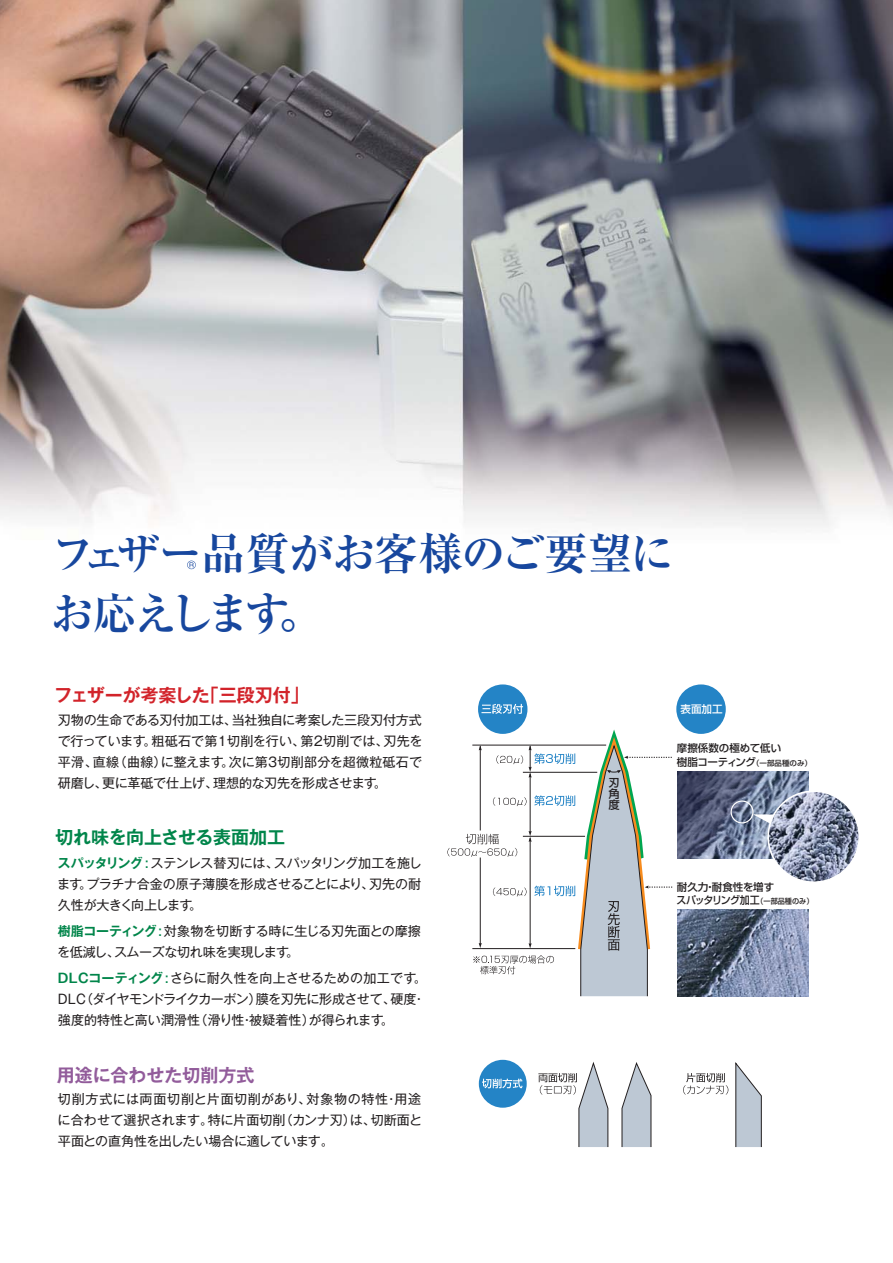
<style>
.page{position:relative;width:893px;height:1263px;background:#fff}
.page>*{position:absolute;margin:0;border:0;box-sizing:border-box;transform-origin:0 0}
.t1{font:44.1px/60.4px "Ryumin Pr 5 Bold 90 pv RKSJ H";letter-spacing:-.045em;color:#17479e}
.t2{font:18px "Gothic MB101 Pr 5 De Bold 90 pv RKSJ H";letter-spacing:-.005em;color:#d2232a}
.t3{font:18px "Gothic MB101 Pr 5 De Bold 90 pv RKSJ H";letter-spacing:-.015em;color:#00854a}
.t4{font:18px "Gothic MB101 Pr 5 De Bold 90 pv RKSJ H";color:#925c9b}
.t5{font:13.05px/21px "Gothic MB101 Pr 5 Regular 90 pv RKSJ H";letter-spacing:-.025em;color:#231f20;text-align:justify}
.t6{font:11.25px/11.2px "Shin Go Pr 5 Medium 90 pv RKSJ H";color:#231f20;text-align:justify}
.t7{font:10.5px/13.5px "Shin Go Pr 5 Medium 90 pv RKSJ H";letter-spacing:-.025em;color:#231f20}
.t8{font:10.5px "Shin Go Pr 5 Medium 90 pv RKSJ H";color:#fff}
.s1{font-family:"Gothic MB101 Pr 5 De Bold 90 pv RKSJ H";color:#00854a}
.s2{font-family:"Gothic MB101 Pr 5 Medium 90 pv RKSJ H";color:#00854a}
.s3{font-size:7.5px}
</style>
<div class="page">
<img style="left:0;top:0;width:893px;height:1108px">
<img style="left:677px;top:909px;width:131px;height:87px">
<img style="left:677px;top:771px;width:131px;height:88px">
<svg style="left:753px;top:814px;width:21px;height:14px"></svg>
<img style="left:768px;top:791px;width:91px;height:91px;border-radius:50%">
<div style="left:767px;top:790px;width:93px;height:93px;border:2px solid #fff;border-radius:50%"></div>
<div style="left:731px;top:800px;width:22px;height:23px;border:1px solid #fff;border-radius:50%"></div>
<svg style="left:187px;top:561px;width:9px;height:8px"></svg>
<svg style="left:683px;top:1073px;width:45px;height:21px"></svg>
<svg style="left:538px;top:1060px;width:71px;height:88px"></svg>
<svg style="left:621px;top:1061px;width:31px;height:86px"></svg>
<svg style="left:735px;top:1060px;width:27px;height:88px"></svg>
<div style="left:479px;top:1060px;width:48px;height:48px;background:#2484c6;border-radius:50%"></div>
<svg style="left:482px;top:1078px;width:40px;height:10px"></svg>
<div style="left:478px;top:684px;width:49px;height:50px;background:#2484c6;border-radius:50%"></div>
<svg style="left:481px;top:704px;width:42px;height:10px"></svg>
<div style="left:676px;top:684px;width:50px;height:50px;background:#2484c6;border-radius:50%"></div>
<svg style="left:447px;top:729px;width:225px;height:268px"></svg>
<h1 class="t1" style="left:51px;top:529px;width:625px">フェザー品質がお客様のご要望にお応えします。</h1>
<h2 class="t2" style="left:54px;top:688px;width:256px">フェザーが考案した「三段刃付」</h2>
<p class="t5" style="left:58px;top:711px;width:366px">刃物の生命である刃付加工は、当社独自に考案した三段刃付方式で行っています。粗砥石で第１切削を行い、第２切削では、刃先を平滑、直線（曲線）に整えます。次に第３切削部分を超微粒砥石で研磨し、更に革砥で仕上げ、理想的な刃先を形成させます。</p>
<h2 class="t3" style="left:55px;top:830px;width:231px">切れ味を向上させる表面加工</h2>
<p class="t5" style="left:57px;top:854px;width:366px"><span class="s1">スパッタリング</span> <span class="s2">:</span> ステンレス替刃には、スパッタリング加工を施します。プラチナ合金の原子薄膜を形成させることにより、刃先の耐久性が大きく向上します。</p>
<p class="t5" style="left:57px;top:922px;width:365px"><span class="s1">樹脂コーティング</span><span class="s2">:</span>対象物を切断する時に生じる刃先面との摩擦を低減し、スムーズな切れ味を実現します。</p>
<p class="t5" style="left:58px;top:969px;width:370px"><span class="s1">DLCコーティング</span><span class="s2">:</span>さらに耐久性を向上させるための加工です。DLC（ダイヤモンドライクカーボン）膜を刃先に形成させて、硬度・強度的特性と高い潤滑性（滑り性・被疑着性）が得られます。</p>
<h2 class="t4" style="left:57px;top:1068px;width:199px">用途に合わせた切削方式</h2>
<p class="t5" style="left:58px;top:1090px;width:366px">切削方式には両面切削と片面切削があり、対象物の特性・用途に合わせて選択されます。特に片面切削（カンナ刃）は、切断面と平面との直角性を出したい場合に適しています。</p>
<p class="t6" style="left:608px;top:778px;width:12px">刃角度</p>
<p class="t8" style="left:681px;top:705px;width:54px">表面加工　</p>
<p class="t7" style="left:677px;top:743px;width:137px">摩擦係数の極めて低い<br>樹脂コーティング<span class="s3">（一部品種のみ）</span></p>
<p class="t7" style="left:677px;top:881px;width:138px">耐久力・耐食性を増す<br>スパッタリング加工<span class="s3">（一部品種のみ）</span></p>
</div>
